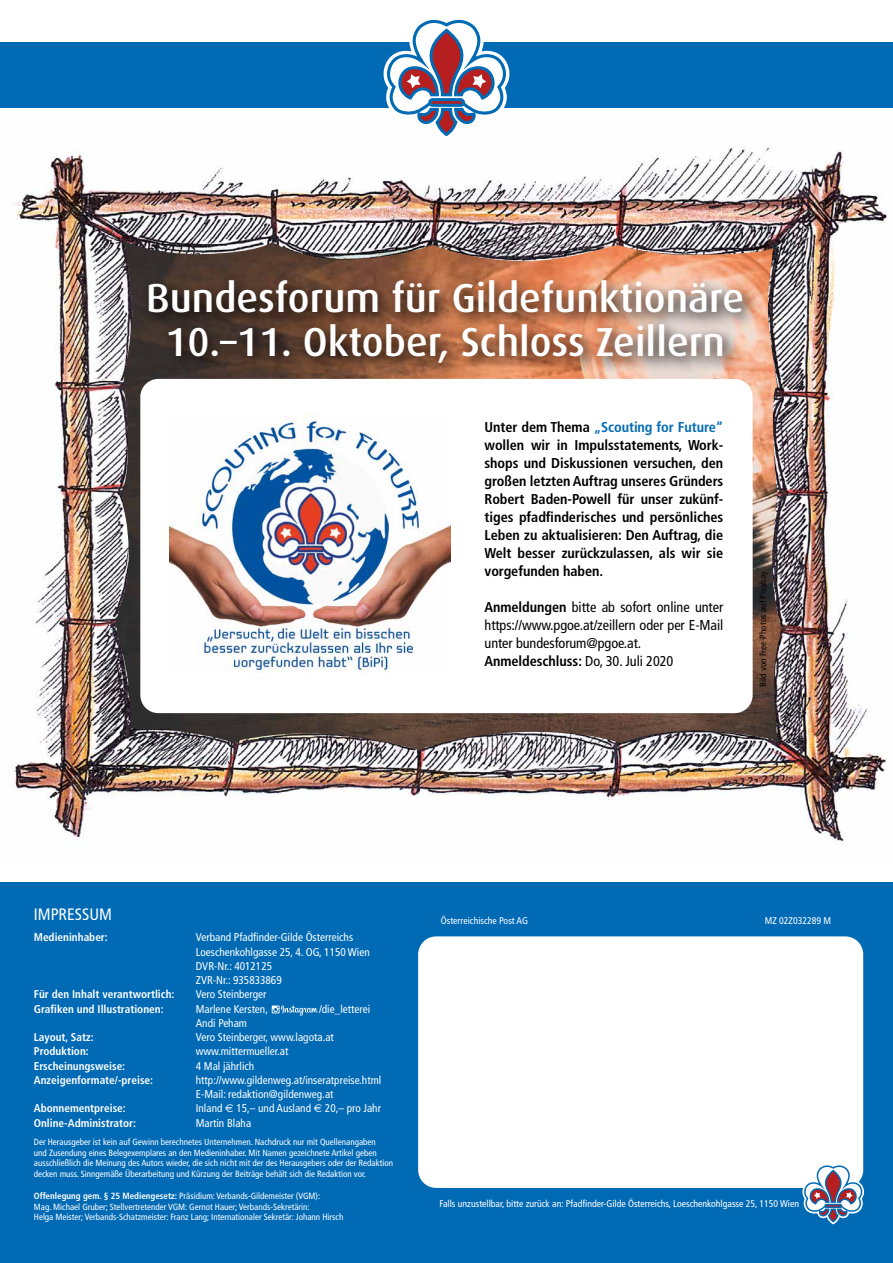
<style>
.page{position:relative;width:893px;height:1263px;background:#fff}
.page>*{position:absolute;margin:0;border:0;box-sizing:border-box;transform-origin:0 0}
.t1{font:500 40.5px/43.5px "Dax";color:#fff;text-align:center}
.t2{font:condensed 16.5px "Frutiger LT";color:#fff}
.t3{font:700 condensed 14.25px/18px "Frutiger LT";letter-spacing:-.005em;color:#000;text-align:justify}
.t4{font:condensed 14.25px/18px "Frutiger LT";letter-spacing:-.005em;color:#000}
.t5{font:condensed 11.25px/14.2px "Frutiger LT";color:#fff}
.t6{font:700 condensed 11.25px "Frutiger LT";color:#fff}
.t7{font:condensed 9.75px "Frutiger LT";color:#fff}
.t8{font:condensed 9px/10.8px "Frutiger LT";color:#fff}
.t9{font:condensed 9px "Frutiger LT";letter-spacing:.015em;color:#000}
.s1{color:#006ab5}
.s2{font-weight:700}
.s3{font-family:"Euro Sans";font-stretch:normal}
</style>
<div class="page">
<div style="left:0;top:882px;width:893px;height:381px;background:#006ab5"></div>
<div style="left:418px;top:936px;width:445px;height:252px;background:#fff;border-radius:18px"></div>
<svg style="left:802px;top:1162px;width:62px;height:63px"></svg>
<svg style="left:272px;top:1005px;width:46px;height:11px"></svg>
<img style="left:13px;top:147px;width:874px;height:696px">
<img style="left:115px;top:241px;width:666px;height:509px">
<div style="left:140px;top:379px;width:613px;height:334px;background:#fff;border-radius:18px"></div>
<div style="left:144px;top:275px;width:616px;height:105px;background:#000;opacity:.75"></div>
<div style="left:139px;top:271px;width:612px;height:101px;background:#000;opacity:.24"></div>
<img style="left:170px;top:414px;width:280px;height:258px">
<div style="left:0;top:43px;width:893px;height:65px;background:#006ab5"></div>
<img style="left:382px;top:19px;width:129px;height:202px">
<h1 class="t1" style="left:146px;top:277px;width:599px">Bundesforum für Gildefunktionäre<br>10.–11. Oktober, Schloss Zeillern</h1>
<p class="t3" style="left:485px;top:418px;width:240px">Unter dem Thema <span class="s1">„Scouting for Future“ </span>wollen wir in Impulsstatements, Work&shy;shops und Diskussionen versuchen, den großen letzten Auftrag unseres Gründers Robert Baden-Powell für unser zukünf&shy;tiges pfadfinderisches und persönliches Leben zu aktualisieren: Den Auftrag, die Welt besser zurückzulassen, als wir sie vorgefunden haben.</p>
<h3 class="t4" style="left:485px;top:598px;width:240px"><span class="s2">Anmeldungen</span> bitte ab sofort online unter https://www.pgoe.at/zeillern oder per E-Mail unter bundesforum@pgoe.at.<br><span class="s2">Anmeldeschluss:</span> Do, 30. Juli 2020</h3>
<p class="t9" style="left:758px;top:687px;width:117px;rotate:-90deg">Bild von Free-Photos auf Pixabay</p>
<h2 class="t2" style="left:34px;top:904px;width:80px">IMPRESSUM</h2>
<p class="t6" style="left:34px;top:931px;width:76px">Medieninhaber:</p>
<p class="t5" style="left:196px;top:930px;width:175px">Verband Pfadfinder-Gilde Österreichs<br>Loeschenkohlgasse 25, 4. OG, 1150 Wien<br>DVR-Nr.: 4012125<br>ZVR-Nr.: 935833869</p>
<p class="t6" style="left:34px;top:988px;width:142px">Für den Inhalt verantwortlich:</p>
<p class="t5" style="left:196px;top:987px;width:72px">Vero Steinberger</p>
<p class="t6" style="left:34px;top:1002px;width:131px">Grafiken und Illustrationen:</p>
<p class="t5" style="left:196px;top:1001px;width:74px">Marlene Kersten,</p>
<p class="t5" style="left:319px;top:1001px;width:53px">/die_letterei</p>
<p class="t5" style="left:196px;top:1016px;width:53px">Andi Peham</p>
<p class="t6" style="left:34px;top:1030px;width:61px">Layout, Satz:</p>
<p class="t5" style="left:196px;top:1030px;width:140px">Vero Steinberger, www.lagota.at</p>
<p class="t6" style="left:34px;top:1045px;width:56px">Produktion:</p>
<p class="t5" style="left:196px;top:1044px;width:94px">www.mittermueller.at</p>
<p class="t6" style="left:34px;top:1059px;width:93px">Erscheinungsweise:</p>
<p class="t5" style="left:196px;top:1059px;width:60px">4 Mal jährlich</p>
<p class="t6" style="left:34px;top:1073px;width:121px">Anzeigenformate/-preise:</p>
<p class="t5" style="left:196px;top:1073px;width:187px">http://www.gildenweg.at/inseratpreise.html<br>E-Mail: redaktion@gildenweg.at</p>
<p class="t6" style="left:34px;top:1102px;width:94px">Abonnementpreise:</p>
<p class="t5" style="left:196px;top:1101px;width:187px">Inland <span class="s3">E</span> 15,– und Ausland <span class="s3">E</span> 20,– pro Jahr</p>
<p class="t6" style="left:34px;top:1116px;width:104px">Online-Administrator:</p>
<p class="t5" style="left:196px;top:1116px;width:57px">Martin Blaha</p>
<p class="t8" style="left:34px;top:1136px;width:361px">Der Herausgeber ist kein auf Gewinn berechnetes Unternehmen. Nachdruck nur mit Quellenangaben<br>und Zusendung eines Belegexemplares an den Medieninhaber. Mit Namen gezeichnete Artikel geben ausschließlich die Meinung des Autors wieder, die sich nicht mit der des Herausgebers oder der Redaktion decken muss. Sinngemäße Überarbeitung und Kürzung der Beiträge behält sich die Redaktion vor.</p>
<p class="t8" style="left:34px;top:1190px;width:311px"><span class="s2">Offenlegung gem. § 25 Mediengesetz:</span> Präsidium: Verbands-Gildemeister (VGM):<br>Mag. Michael Gruber; Stellvertretender VGM: Gernot Hauer; Verbands-Sekretärin:<br>Helga Meister; Verbands-Schatzmeister: Franz Lang; Internationaler Sekretär: Johann Hirsch</p>
<p class="t7" style="left:441px;top:914px;width:89px">Österreichische Post AG</p>
<p class="t7" style="left:765px;top:914px;width:68px">MZ 02Z032289 M</p>
<p class="t7" style="left:439px;top:1198px;width:361px">Falls unzustellbar, bitte zurück an: Pfadfinder-Gilde Österreichs, Loeschenkohlgasse 25, 1150 Wien</p>
</div>
